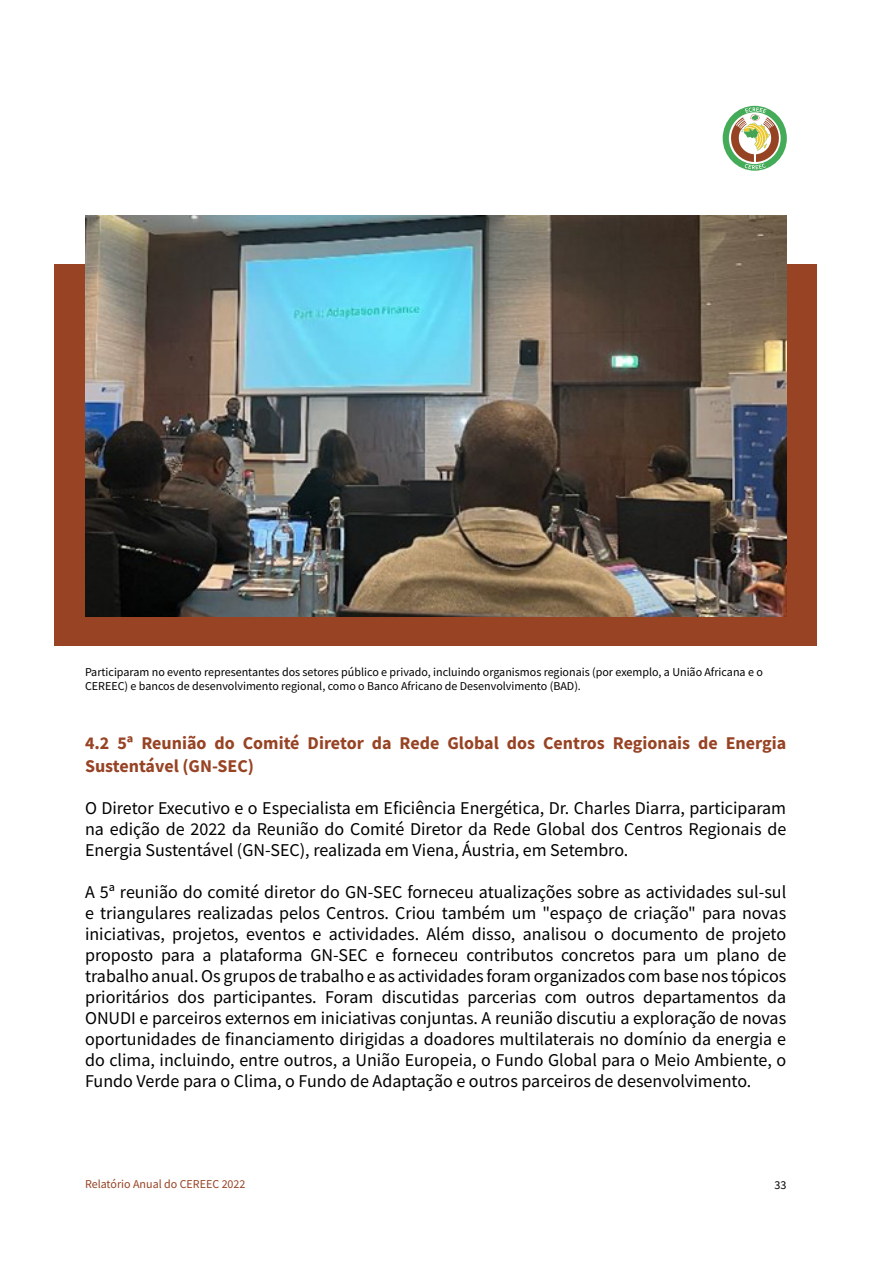
<style>
.page{position:relative;width:893px;height:1263px;background:#fff}
.page>*{position:absolute;margin:0;border:0;box-sizing:border-box;transform-origin:0 0}
.t1{font:18px/21px "Source Sans Pro";color:#000;text-align:justify}
.t2{font:700 18px/22.5px "Source Sans Pro";color:#974324}
.t3{font:12px/14.4px "Source Sans Pro";color:#000}
.t4{font:12px "Source Sans Pro";color:#974324}
</style>
<div class="page">
<svg style="left:723px;top:106px;width:64px;height:65px"></svg>
<div style="left:55px;top:264px;width:762px;height:381px;background:#974324"></div>
<img style="left:85px;top:215px;width:702px;height:401px">
<p class="t3" style="left:85px;top:665px;width:679px">Participaram no evento representantes dos setores público e privado, incluindo organismos regionais (por exemplo, a União Africana e o<br>CEREEC) e bancos de desenvolvimento regional, como o Banco Africano de Desenvolvimento (BAD).</p>
<p class="t2" style="left:85px;top:731px;width:703px">4.2 5ª Reunião do Comité Diretor da Rede Global dos Centros Regionais de Energia<br>Sustentável (GN-SEC)</p>
<p class="t1" style="left:85px;top:798px;width:703px">O Diretor Executivo e o Especialista em Eficiência Energética, Dr. Charles Diarra, participaram na edição de 2022 da Reunião do Comité Diretor da Rede Global dos Centros Regionais de Energia Sustentável (GN-SEC), realizada em Viena, Áustria, em Setembro.</p>
<p class="t1" style="left:85px;top:882px;width:703px">A 5ª reunião do comité diretor do GN-SEC forneceu atualizações sobre as actividades sul-sul e triangulares realizadas pelos Centros. Criou também um "espaço de criação" para novas iniciativas, projetos, eventos e actividades. Além disso, analisou o documento de projeto proposto para a plataforma GN-SEC e forneceu contributos concretos para um plano de trabalho anual. Os grupos de trabalho e as actividades foram organizados com base nos tópicos prioritários dos participantes. Foram discutidas parcerias com outros departamentos da ONUDI e parceiros externos em iniciativas conjuntas. A reunião discutiu a exploração de novas oportunidades de financiamento dirigidas a doadores multilaterais no domínio da energia e do clima, incluindo, entre outros, a União Europeia, o Fundo Global para o Meio Ambiente, o Fundo Verde para o Clima, o Fundo de Adaptação e outros parceiros de desenvolvimento.</p>
<p class="t4" style="left:85px;top:1176px;width:162px">Relatório Anual do CEREEC 2022</p>
<p class="t3" style="left:774px;top:1178px;width:13px">33</p>
</div>
